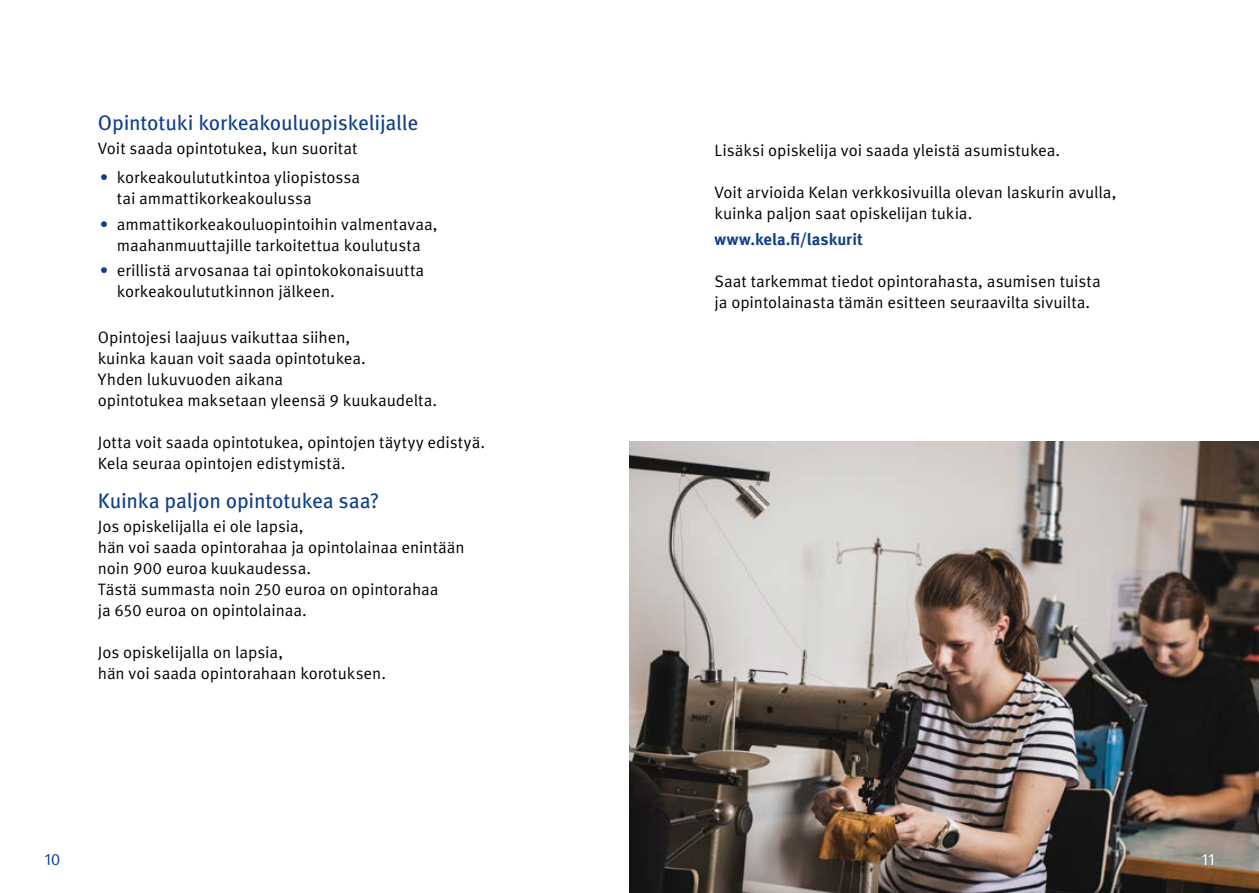
<style>
.page{position:relative;width:1259px;height:893px;background:#fff}
.page>*{position:absolute;margin:0;border:0;box-sizing:border-box;transform-origin:0 0}
.Body_copy{font:21px "Meta Pro";letter-spacing:-.01em;color:#0f3f8a}
.H2_otsikko{font:21px "Meta Pro";letter-spacing:-.01em;color:#0f3f8a}
.Body_copy-2{font:16.5px "Meta Pro Norm";letter-spacing:-.005em;color:#000}
.Bulletpoints{font:16.5px/21px "Meta Pro Norm";letter-spacing:-.005em;color:#000}
.Links{font:700 16.5px "Meta Pro";letter-spacing:.005em;color:#0f3f8a}
.t1{font:16.5px "Meta Pro Norm";color:#0f3f8a}
.t2{font:16.5px "Meta Pro Norm";color:#fff}
.s1{color:#0f3f8a}
</style>
<div class="page">
<img style="left:629px;top:441px;width:630px;height:452px">
<p class="Body_copy" style="left:98px;top:106px;width:322px">Opintotuki korkeakouluopiskelijalle</p>
<p class="Body_copy-2" style="left:98px;top:136px;width:261px">Voit saada opintotukea, kun suoritat</p>
<p class="Bulletpoints" style="left:117px;top:166px;width:245px;text-indent:-17px"><span class="s1">•</span> korkeakoulututkintoa yliopistossa tai ammattikorkeakoulussa</p>
<p class="Bulletpoints" style="left:100px;top:212px;width:339px;text-align:center"><span class="s1">•</span> ammattikorkeakouluopintoihin valmentavaa, maahanmuuttajille tarkoitettua koulutusta</p>
<p class="Bulletpoints" style="left:117px;top:258px;width:309px;text-indent:-17px"><span class="s1">•</span> erillistä arvosanaa tai opintokokonaisuutta korkeakoulututkinnon jälkeen.</p>
<p class="Body_copy-2" style="left:98px;top:325px;width:254px">Opintojesi laajuus vaikuttaa siihen,</p>
<p class="Body_copy-2" style="left:98px;top:346px;width:269px">kuinka kauan voit saada opintotukea.</p>
<p class="Body_copy-2" style="left:98px;top:367px;width:187px">Yhden lukuvuoden aikana</p>
<p class="Body_copy-2" style="left:98px;top:388px;width:341px">opintotukea maksetaan yleensä 9 kuukaudelta.</p>
<p class="Body_copy-2" style="left:98px;top:430px;width:389px">Jotta voit saada opintotukea, opintojen täytyy edistyä.</p>
<p class="Body_copy-2" style="left:98px;top:451px;width:249px">Kela seuraa opintojen edistymistä.</p>
<h2 class="H2_otsikko" style="left:98px;top:485px;width:283px">Kuinka paljon opintotukea saa?</h2>
<p class="Body_copy-2" style="left:98px;top:514px;width:207px">Jos opiskelijalla ei ole lapsia,</p>
<p class="Body_copy-2" style="left:98px;top:535px;width:368px">hän voi saada opintorahaa ja opintolainaa enintään</p>
<p class="Body_copy-2" style="left:98px;top:556px;width:215px">noin 900 euroa kuukaudessa.</p>
<p class="Body_copy-2" style="left:98px;top:577px;width:342px">Tästä summasta noin 250 euroa on opintorahaa</p>
<p class="Body_copy-2" style="left:98px;top:598px;width:210px">ja 650 euroa on opintolainaa.</p>
<p class="Body_copy-2" style="left:98px;top:640px;width:187px">Jos opiskelijalla on lapsia,</p>
<p class="Body_copy-2" style="left:98px;top:661px;width:290px">hän voi saada opintorahaan korotuksen.</p>
<p class="Body_copy-2" style="left:714px;top:138px;width:347px">Lisäksi opiskelija voi saada yleistä asumistukea.</p>
<p class="Body_copy-2" style="left:714px;top:180px;width:403px">Voit arvioida Kelan verkkosivuilla olevan laskurin avulla,</p>
<p class="Body_copy-2" style="left:714px;top:201px;width:259px">kuinka paljon saat opiskelijan tukia.</p>
<p class="Links" style="left:714px;top:226px;width:150px">www.kela.fi/laskurit</p>
<p class="Body_copy-2" style="left:714px;top:268px;width:388px">Saat tarkemmat tiedot opintorahasta, asumisen tuista</p>
<p class="Body_copy-2" style="left:714px;top:289px;width:377px">ja opintolainasta tämän esitteen seuraavilta sivuilta.</p>
<p class="t1" style="left:44px;top:847px;width:18px">10</p>
<p class="t2" style="left:1201px;top:847px;width:14px">11</p>
</div>
